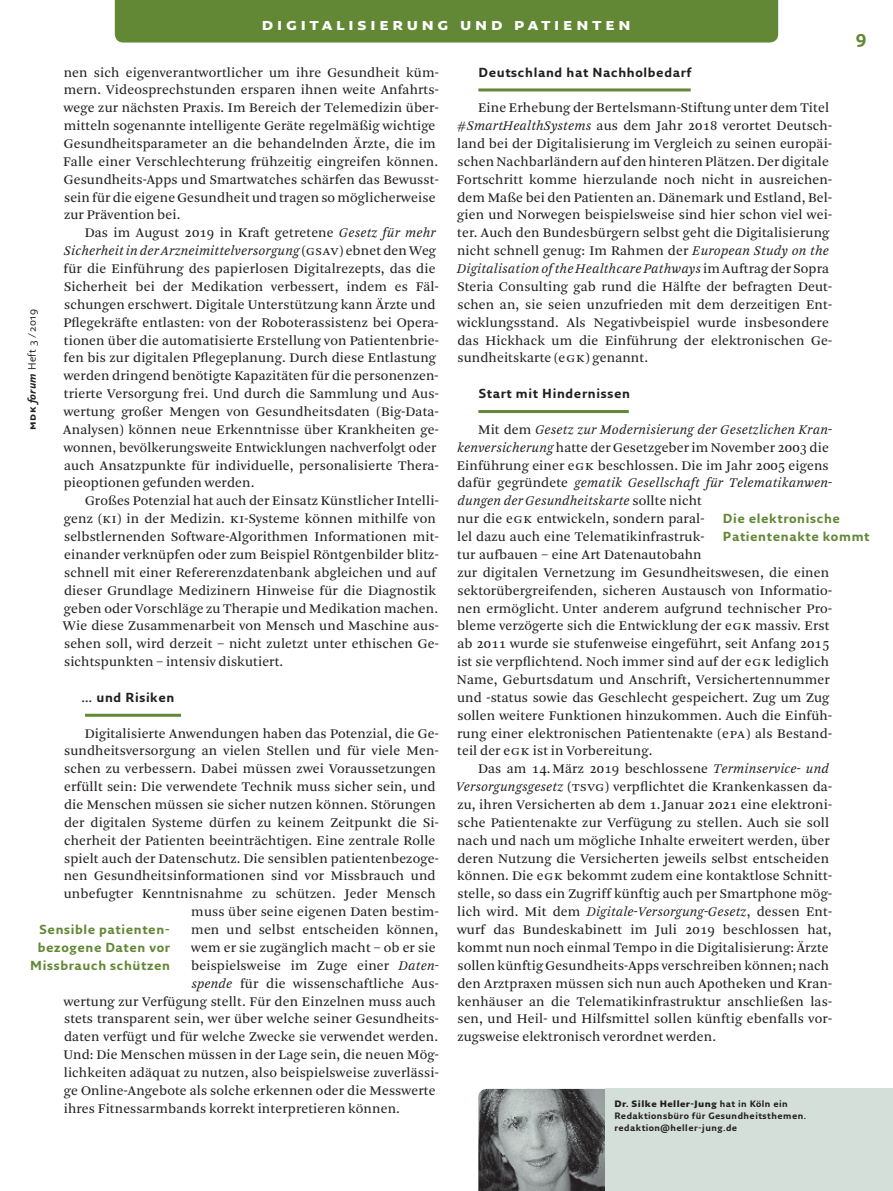
<style>
.page{position:relative;width:893px;height:1191px;background:#fff}
.page>*{position:absolute;margin:0;border:0;box-sizing:border-box;transform-origin:0 0}
._3_2_Kolumnentitel{font:700 18px "Fresco Sans Plus Pro";letter-spacing:.18em;color:#fff}
._3_3_Pagina{font:700 18px "Fresco Sans Plus Pro";color:#628835}
.t1{font:13.8px/17.9px "Arnhem Blond";letter-spacing:.01em;color:#231f20}
._0_4_Streamer{font:700 12.75px/17.9px "Fresco Sans Pro";letter-spacing:.05em;color:#628835;text-align:right}
._0_3_Zwischenübersch{font:700 12.75px "Fresco Sans Pro";letter-spacing:.05em;color:#231f20}
.t2{font:10.5px "Fresco Sans Plus Pro";letter-spacing:.05em;color:#231f20}
._3_1_Autorenkasten{font:700 9px/11.9px "Fresco Sans Pro";letter-spacing:.05em;color:#231f20}
.s1{font-style:italic}
.s2{font-weight:700}
.s3{font-weight:700;font-style:italic}
.s4{font-weight:900}
</style>
<div class="page">
<hr style="left:85px;top:713px;width:96px;height:3px;background:#628835">
<hr style="left:478px;top:88px;width:213px;height:3px;background:#628835">
<hr style="left:478px;top:410px;width:151px;height:3px;background:#628835">
<div style="left:115px;top:0;width:663px;height:43px;background:#628835"></div>
<img style="left:478px;top:1089px;width:128px;height:102px">
<div style="left:606px;top:1089px;width:287px;height:102px;background:#d5dfd9"></div>
<p class="_3_2_Kolumnentitel" style="left:262px;top:12px;width:371px">digitalisierung und patienten</p>
<p class="_3_3_Pagina" style="left:856px;top:25px;width:12px">9</p>
<p class="t1" style="left:63px;top:63px;width:377px">nen sich eigenverantwortlicher um ihre Gesundheit küm&shy;mern. Videosprechstunden ersparen ihnen weite Anfahrts&shy;wege zur nächsten Praxis. Im Bereich der Telemedizin über&shy;mitteln sogenannte intelligente Geräte regelmäßig wichtige Gesundheitsparameter an die behandelnden Ärzte, die im Falle einer Verschlechterung frühzeitig eingreifen können.<br>Gesundheits-Apps und Smartwatches schärfen das Bewusst&shy;sein für die eigene Gesundheit und tragen so möglicherweise zur Prävention bei.</p>
<p class="t1" style="left:63px;top:224px;width:377px;text-indent:21px">Das im August 2019 in Kraft getretene <span class="s1">Gesetz für mehr Sicherheit in der Arzneimittelversorgung</span> (gsav) ebnet den Weg für die Einführung des papierlosen Digitalrezepts, das die Sicherheit bei der Medikation verbessert, indem es Fäl&shy;schungen erschwert. Digitale Unterstützung kann Ärzte und Pflegekräfte entlasten: von der Roboterassistenz bei Opera&shy;tionen über die automatisierte Erstellung von Patientenbrie&shy;fen bis zur digitalen Pflegeplanung. Durch diese Entlastung werden dringend benötigte Kapazitäten für die personenzen&shy;trierte Versorgung frei. Und durch die Sammlung und Aus&shy;wertung großer Mengen von Gesundheitsdaten (Big-Data-Analysen) können neue Erkenntnisse über Krankheiten ge&shy;wonnen, bevölkerungsweite Entwicklungen nachverfolgt oder auch Ansatzpunkte für individuelle, personalisierte Thera&shy;pieoptionen gefunden werden.</p>
<p class="t1" style="left:63px;top:492px;width:377px;text-indent:22px">Großes Potenzial hat auch der Einsatz Künstlicher Intelli&shy;genz (ki) in der Medizin. ki-Systeme können mithilfe von selbstlernenden Software-Algorithmen Informationen mit&shy;einander verknüpfen oder zum Beispiel Röntgenbilder blitz&shy;schnell mit einer Refererenzdatenbank abgleichen und auf dieser Grundlage Medizinern Hinweise für die Diagnostik geben oder Vorschläge zu Therapie und Medikation machen.<br>Wie diese Zusammenarbeit von Mensch und Maschine aus&shy;sehen soll, wird derzeit – nicht zuletzt unter ethischen Ge&shy;sichtspunkten – intensiv diskutiert.</p>
<p class="_0_3_Zwischenübersch" style="left:82px;top:689px;width:94px">… und Risiken</p>
<p class="t1" style="left:85px;top:724px;width:355px">Digitalisierte Anwendungen haben das Potenzial, die Ge-</p>
<p class="t1" style="left:64px;top:742px;width:376px">sundheitsversorgung an vielen Stellen und für viele Men-</p>
<p class="t1" style="left:64px;top:760px;width:373px">schen zu verbessern. Dabei müssen zwei Voraussetzungen</p>
<p class="t1" style="left:64px;top:778px;width:373px">erfüllt sein: Die verwendete Technik muss sicher sein, und</p>
<p class="t1" style="left:64px;top:796px;width:373px">die Menschen müssen sie sicher nutzen können. Störungen</p>
<p class="t1" style="left:64px;top:814px;width:376px">der digitalen Systeme dürfen zu keinem Zeitpunkt die Si-</p>
<p class="t1" style="left:64px;top:831px;width:373px">cherheit der Patienten beeinträchtigen. Eine zentrale Rolle</p>
<p class="t1" style="left:64px;top:849px;width:376px">spielt auch der Datenschutz. Die sensiblen patientenbezoge-</p>
<p class="t1" style="left:64px;top:867px;width:373px">nen Gesundheitsinformationen sind vor Missbrauch und</p>
<p class="t1" style="left:64px;top:885px;width:374px">unbefugter Kenntnisnahme zu schützen. Jeder Mensch</p>
<p class="t1" style="left:191px;top:903px;width:249px">muss über seine eigenen Daten bestim-</p>
<p class="t1" style="left:191px;top:921px;width:248px">men und selbst entscheiden können,</p>
<p class="t1" style="left:191px;top:939px;width:246px">wem er sie zugänglich macht – ob er sie</p>
<p class="t1" style="left:191px;top:956px;width:249px">beispielsweise im Zuge einer <span class="s1">Daten-</span></p>
<p class="t1" style="left:191px;top:974px;width:249px"><span class="s1">spende</span> für die wissenschaftliche Aus-</p>
<p class="t1" style="left:64px;top:992px;width:374px">wertung zur Verfügung stellt. Für den Einzelnen muss auch</p>
<p class="t1" style="left:64px;top:1010px;width:376px">stets transparent sein, wer über welche seiner Gesundheits-</p>
<p class="t1" style="left:64px;top:1028px;width:375px">daten verfügt und für welche Zwecke sie verwendet werden.</p>
<p class="t1" style="left:63px;top:1046px;width:377px">Und: Die Menschen müssen in der Lage sein, die neuen Mög-</p>
<p class="t1" style="left:64px;top:1064px;width:376px">lichkeiten adäquat zu nutzen, also beispielsweise zuverlässi-</p>
<p class="t1" style="left:64px;top:1081px;width:373px">ge Online-Angebote als solche erkennen oder die Messwerte</p>
<p class="t1" style="left:64px;top:1099px;width:338px">ihres Fitnessarmbands korrekt interpretieren können.</p>
<p class="t2" style="left:25px;top:430px;width:122px;rotate:-90deg"><span class="s2">mdk</span> <span class="s3">forum</span> Heft 3 /2019</p>
<p class="_0_4_Streamer" style="left:30px;top:920px;width:141px">Sensible patienten&shy;bezogene Daten vor<br>Missbrauch schützen</p>
<p class="_0_3_Zwischenübersch" style="left:478px;top:64px;width:214px">Deutschland hat Nachholbedarf</p>
<p class="t1" style="left:456px;top:99px;width:377px;text-indent:22px">Eine Erhebung der Bertelsmann-Stiftung unter dem Titel <span class="s1">#SmartHealthSystems</span> aus dem Jahr 2018 verortet Deutsch&shy;land bei der Digitalisierung im Vergleich zu seinen europäi&shy;schen Nachbarländern auf den hinteren Plätzen. Der digitale Fortschritt komme hierzulande noch nicht in ausreichen&shy;dem Maße bei den Patienten an. Dänemark und Estland, Bel&shy;gien und Norwegen beispielsweise sind hier schon viel wei&shy;ter. Auch den Bundesbürgern selbst geht die Digitalisierung nicht schnell genug: Im Rahmen der <span class="s1">European Study on the Digitalisation of the Healthcare Pathways</span> im Auftrag der Sopra Steria Consulting gab rund die Hälfte der befragten Deut&shy;schen an, sie seien unzufrieden mit dem derzeitigen Ent&shy;wicklungsstand. Als Negativbeispiel wurde insbesondere das Hickhack um die Einführung der elektronischen Ge&shy;sundheitskarte (egk) genannt.</p>
<p class="_0_3_Zwischenübersch" style="left:479px;top:385px;width:153px">Start mit Hindernissen</p>
<p class="t1" style="left:457px;top:421px;width:377px;text-indent:21px">Mit dem <span class="s1">Gesetz zur Modernisierung der Gesetzlichen Kran&shy;kenversicherung</span> hatte der Gesetzgeber im November 2003 die Einführung einer egk beschlossen. Die im Jahr 2005 eigens dafür gegründete <span class="s1">gematik Gesellschaft für Telematikanwen&shy;dungen der Gesundheitskarte</span> sollte nicht<br>nur die egk entwickeln, sondern paral-<br>lel dazu auch eine Telematikinfrastruk-<br>tur aufbauen – eine Art Datenautobahn<br>zur digitalen Vernetzung im Gesundheitswesen, die einen sektorübergreifenden, sicheren Austausch von Informatio&shy;nen ermöglicht. Unter anderem aufgrund technischer Pro&shy;bleme verzögerte sich die Entwicklung der egk massiv. Erst ab 2011 wurde sie stufenweise eingeführt, seit Anfang 2015 ist sie verpflichtend. Noch immer sind auf der egk lediglich Name, Geburtsdatum und Anschrift, Versichertennummer und -status sowie das Geschlecht gespeichert. Zug um Zug sollen weitere Funktionen hinzukommen. Auch die Einfüh&shy;rung einer elektronischen Patientenakte (epa) als Bestand&shy;teil der egk ist in Vorbereitung.</p>
<p class="t1" style="left:456px;top:760px;width:377px;text-indent:22px">Das am 14.März 2019 beschlossene <span class="s1">Terminservice- und Versorgungsgesetz</span> (tsvg) verpflichtet die Krankenkassen da&shy;zu, ihren Versicherten ab dem 1.Januar 2021 eine elektroni&shy;sche Patientenakte zur Verfügung zu stellen. Auch sie soll nach und nach um mögliche Inhalte erweitert werden, über deren Nutzung die Versicherten jeweils selbst entscheiden können. Die egk bekommt zudem eine kontaktlose Schnitt&shy;stelle, so dass ein Zugriff künftig auch per Smartphone mög&shy;lich wird. Mit dem <span class="s1">Digitale-Versorgung-Gesetz</span>, dessen Ent&shy;wurf das Bundeskabinett im Juli 2019 beschlossen hat, kommt nun noch einmal Tempo in die Digitalisierung: Ärzte sollen künftig Gesundheits-Apps verschreiben können; nach den Arztpraxen müssen sich nun auch Apotheken und Kran&shy;kenhäuser an die Telematikinfrastruktur anschließen las&shy;sen, und Heil- und Hilfsmittel sollen künftig ebenfalls vor&shy;zugsweise elektronisch verordnet werden.</p>
<p class="_0_4_Streamer" style="left:723px;top:509px;width:148px;text-align:left">Die elektronische<br>Patientenakte kommt</p>
<p class="_3_1_Autorenkasten" style="left:614px;top:1097px;width:193px"><span class="s4">Dr. Silke Heller-Jung</span> hat in Köln ein<br>Redaktionsbüro für Gesundheitsthemen. redaktion@heller-jung.de</p>
</div>
